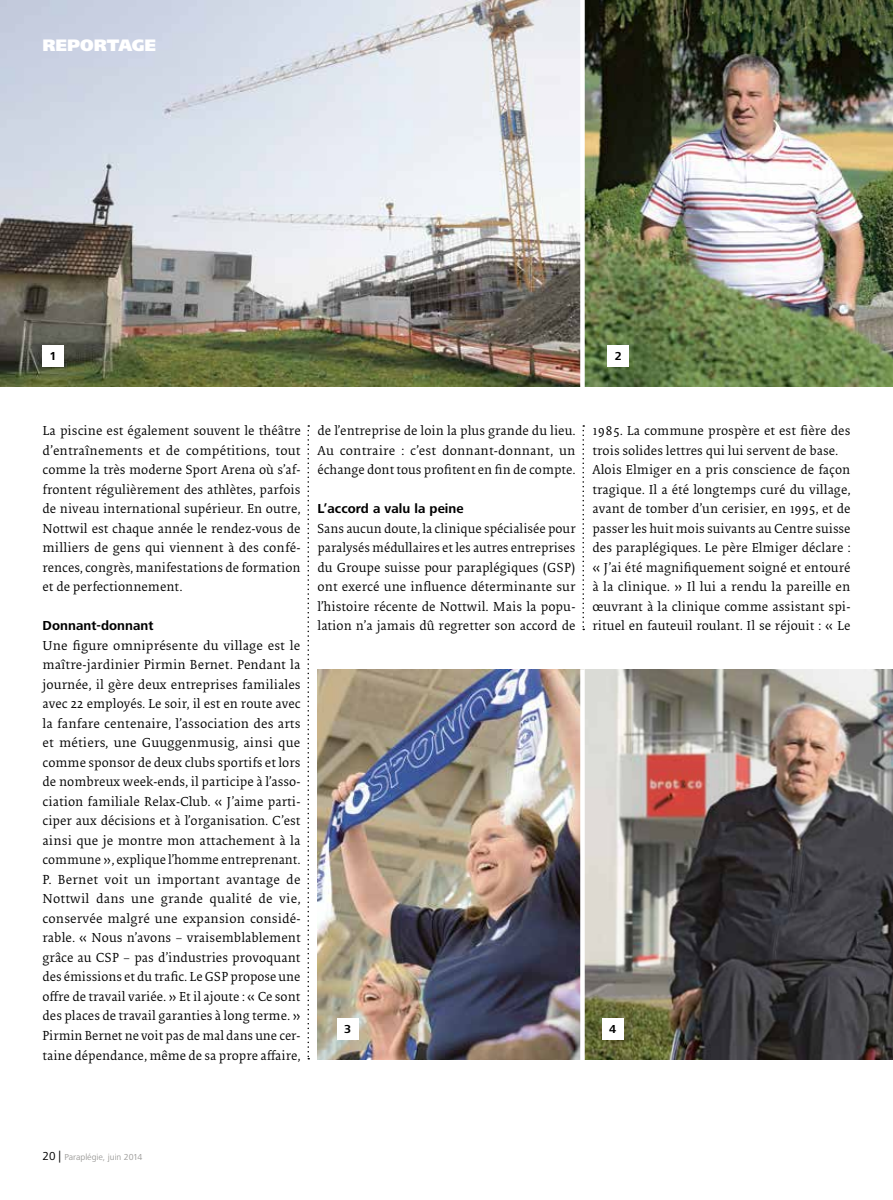
<style>
.page{position:relative;width:893px;height:1200px;background:#fff}
.page>*{position:absolute;margin:0;border:0;box-sizing:border-box;transform-origin:0 0}
.t1{font:900 17.25px "Frutiger Next Pro";color:#fff}
.t2{font:13.5px/19.5px "Collis";letter-spacing:.005em;color:#000;text-align:justify}
.t3{font:700 13.5px "Frutiger Next Pro";letter-spacing:.005em;color:#000}
.t4{font:700 12px "Frutiger Next Pro";color:#000}
.t5{font:9px "Frutiger Next Pro";color:#9e9d9b}
.s1{font-size:12px;color:#000}
</style>
<div class="page">
<img style="left:0;top:0;width:580px;height:386px">
<svg style="left:307px;top:425px;width:2px;height:634px"></svg>
<img style="left:585px;top:669px;width:308px;height:390px">
<img style="left:585px;top:0;width:308px;height:386px">
<svg style="left:582px;top:425px;width:2px;height:205px"></svg>
<img style="left:317px;top:669px;width:263px;height:390px">
<div style="left:43px;top:345px;width:21px;height:21px;background:#fff"></div>
<div style="left:602px;top:1018px;width:21px;height:21px;background:#fff"></div>
<div style="left:608px;top:345px;width:21px;height:21px;background:#fff"></div>
<div style="left:337px;top:1018px;width:21px;height:21px;background:#fff"></div>
<p class="t1" style="left:43px;top:35px;width:115px">REPORTAGE</p>
<p class="t4" style="left:50px;top:349px;width:9px">1</p>
<p class="t4" style="left:615px;top:349px;width:9px">2</p>
<p class="t2" style="left:43px;top:422px;width:260px">La piscine est également souvent le théâtre d’entraînements et de compétitions, tout comme la très moderne Sport Arena où s’af&shy;frontent régulièrement des athlètes, parfois de niveau international supérieur. En outre, Nottwil est chaque année le rendez-vous de milliers de gens qui viennent à des confé&shy;rences, congrès, manifestations de formation et de perfectionnement.</p>
<p class="t3" style="left:43px;top:617px;width:113px">Donnant-donnant</p>
<p class="t2" style="left:43px;top:636px;width:260px">Une figure omniprésente du village est le maître-jardinier Pirmin Bernet. Pendant la journée, il gère deux entreprises familiales avec 22 employés. Le soir, il est en route avec la fanfare centenaire, l’association des arts et métiers, une Guuggenmusig, ainsi que comme sponsor de deux clubs sportifs et lors de nombreux week-ends, il participe à l’asso&shy;ciation familiale Relax-Club. « J’aime parti&shy;ciper aux décisions et à l’organisation. C’est ainsi que je montre mon attachement à la commune », explique l’homme entreprenant.<br>P. Bernet voit un important avantage de Nottwil dans une grande qualité de vie, conservée malgré une expansion considé&shy;rable. « Nous n’avons – vraisemblablement grâce au CSP – pas d’industries provoquant des émissions et du trafic. Le GSP propose une offre de travail variée. » Et il ajoute : « Ce sont des places de travail garanties à long terme. » Pirmin Bernet ne voit pas de mal dans une cer&shy;taine dépendance, même de sa propre affaire,</p>
<p class="t2" style="left:317px;top:422px;width:259px">de l’entreprise de loin la plus grande du lieu.<br>Au contraire : c’est donnant-donnant, un échange dont tous profitent en fin de compte.</p>
<p class="t3" style="left:317px;top:500px;width:148px">L’accord a valu la peine</p>
<p class="t2" style="left:317px;top:519px;width:260px">Sans aucun doute, la clinique spécialisée pour paralysés médullaires et les autres entreprises du Groupe suisse pour paraplégiques (GSP) ont exercé une influence déterminante sur l’histoire récente de Nottwil. Mais la popu&shy;lation n’a jamais dû regretter son accord de</p>
<p class="t2" style="left:592px;top:422px;width:260px;text-align:left">1985. La commune prospère et est fière des trois solides lettres qui lui servent de base.<br>Alois Elmiger en a pris conscience de façon tragique. Il a été longtemps curé du village, avant de tomber d’un cerisier, en 1995, et de passer les huit mois suivants au Centre suisse des paraplégiques. Le père Elmiger déclare : « J’ai été magnifiquement soigné et entouré à la clinique. » Il lui a rendu la pareille en œuvrant à la clinique comme assistant spi&shy;rituel en fauteuil roulant. Il se réjouit : « Le</p>
<p class="t4" style="left:344px;top:1022px;width:9px">3</p>
<p class="t4" style="left:609px;top:1022px;width:9px">4</p>
<p class="t5" style="left:43px;top:1151px;width:101px"><span class="s1">20 |</span> Paraplégie, juin 2014</p>
</div>
